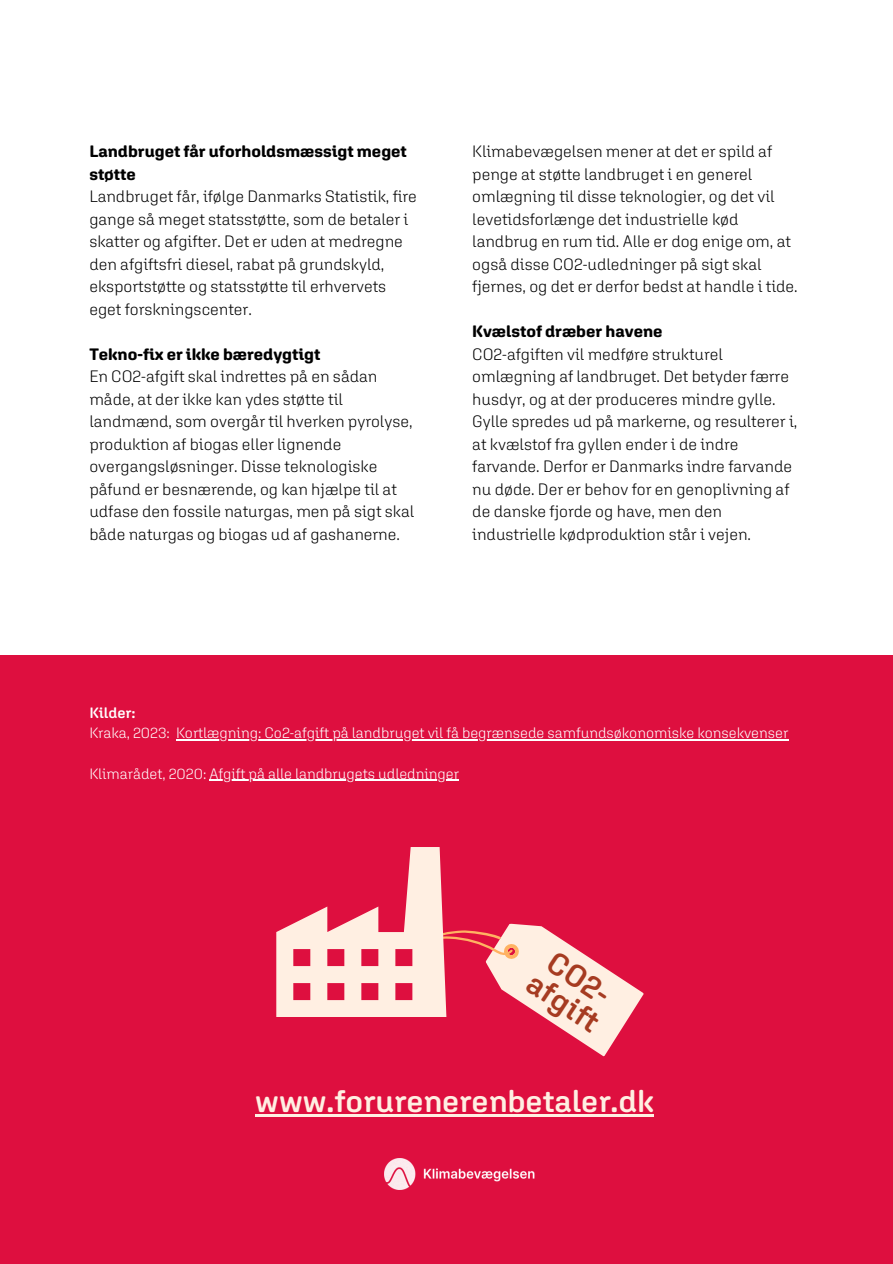
<style>
.page{position:relative;width:893px;height:1264px;background:#fff}
.page>*{position:absolute;margin:0;border:0;box-sizing:border-box;transform-origin:0 0}
.t1{font:600 31.2px "Aglet Sans";color:#ffefe2}
.t2{font:600 31.2px/28.3px "Aglet Sans";color:#a63b21}
.t3{font:300 16.5px/22.5px "Aglet Sans";color:#000}
.t4{font:700 16.5px/22.5px "Aglet Sans";color:#000}
.t5{font:300 15px "Aglet Sans";color:#fff}
.t6{font:600 15px "Aglet Sans";color:#fff}
</style>
<div class="page">
<div style="left:0;top:655px;width:892px;height:608px;background:#de0f3f"></div>
<svg style="left:276px;top:847px;width:368px;height:210px"></svg>
<img style="left:384px;top:1158px;width:151px;height:31px">
<hr style="left:255px;top:1114px;width:399px;height:2px;background:#ffefe2">
<hr style="left:176px;top:739px;width:612px;height:1px;background:#fff">
<hr style="left:209px;top:779px;width:250px;height:1px;background:#fff">
<p class="t4" style="left:89px;top:140px;width:319px">Landbruget får uforholdsmæssigt meget støtte</p>
<p class="t3" style="left:89px;top:185px;width:329px">Landbruget får, ifølge Danmarks Statistik, fire gange så meget statsstøtte, som de betaler i skatter og afgifter. Det er uden at medregne den afgiftsfri diesel, rabat på grundskyld, eksportstøtte og statsstøtte til erhvervets eget forskningscenter.</p>
<p class="t4" style="left:89px;top:342px;width:232px">Tekno-fix er ikke bæredygtigt</p>
<p class="t3" style="left:89px;top:365px;width:326px">En CO2-afgift skal indrettes på en sådan måde, at der ikke kan ydes støtte til landmænd, som overgår til hverken pyrolyse, produktion af biogas eller lignende overgangsløsninger. Disse teknologiske påfund er besnærende, og kan hjælpe til at udfase den fossile naturgas, men på sigt skal både naturgas og biogas ud af gashanerne.</p>
<p class="t3" style="left:472px;top:140px;width:327px">Klimabevægelsen mener at det er spild af penge at støtte landbruget i en generel omlægning til disse teknologier, og det vil levetidsforlænge det industrielle kød landbrug en rum tid. Alle er dog enige om, at også disse CO2-udledninger på sigt skal fjernes, og det er derfor bedst at handle i tide.</p>
<p class="t4" style="left:472px;top:320px;width:192px">Kvælstof dræber havene</p>
<p class="t3" style="left:472px;top:342px;width:326px">CO2-afgiften vil medføre strukturel omlægning af landbruget. Det betyder færre husdyr, og at der produceres mindre gylle.<br>Gylle spredes ud på markerne, og resulterer i, at kvælstof fra gyllen ender i de indre farvande. Derfor er Danmarks indre farvande nu døde. Der er behov for en genoplivning af de danske fjorde og have, men den industrielle kødproduktion står i vejen.</p>
<p class="t6" style="left:89px;top:704px;width:48px">Kilder:</p>
<p class="t5" style="left:89px;top:724px;width:700px">Kraka, 2023: Kortlægning: Co2-afgift på landbruget vil få begrænsede samfundsøkonomiske konsekvenser</p>
<p class="t5" style="left:89px;top:764px;width:371px">Klimarådet, 2020: Afgift på alle landbrugets udledninger</p>
<h1 class="t2" style="left:552px;top:944px;width:82px;rotate:33deg">CO2- afgift</h1>
<p class="t1" style="left:255px;top:1084px;width:400px">www.forurenerenbetaler.dk</p>
</div>
